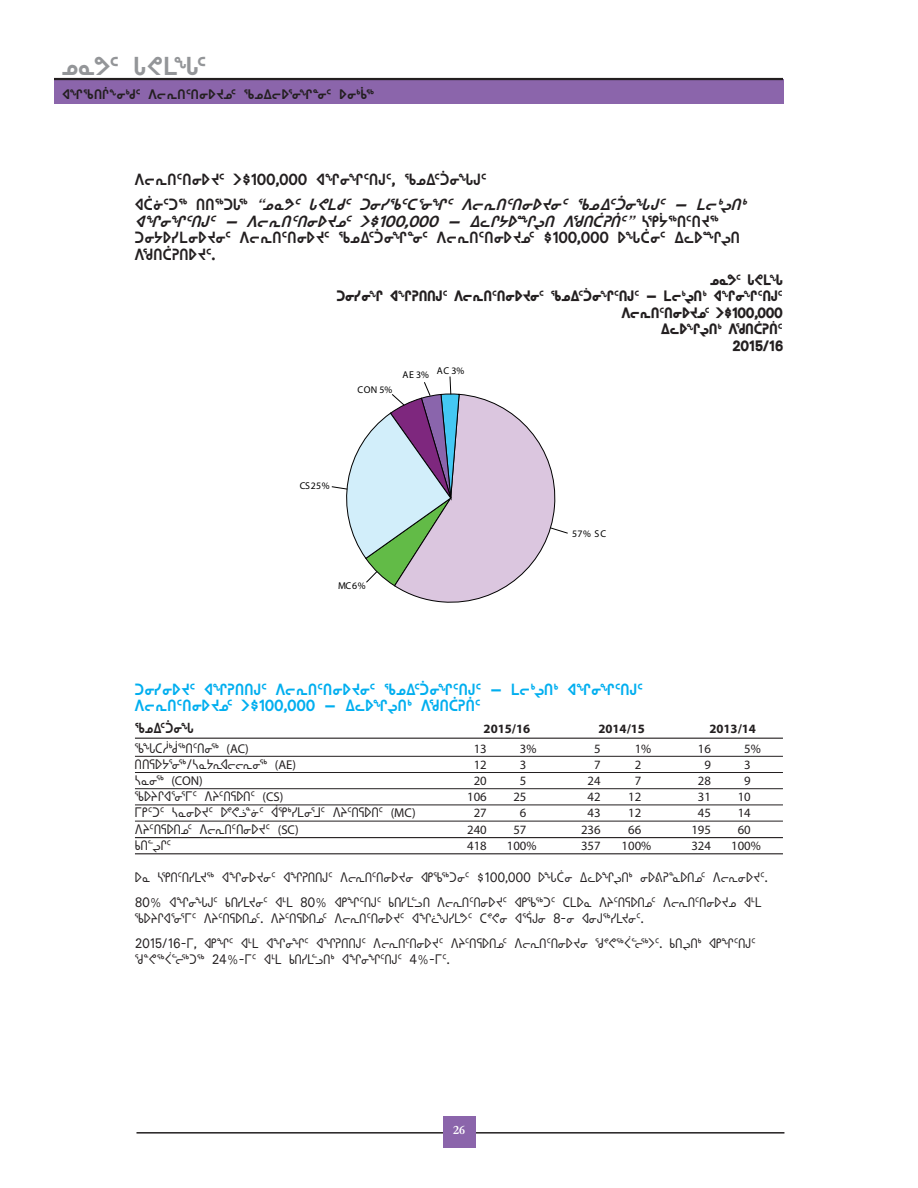
<style>
.page{position:relative;width:918px;height:1188px;background:#fff}
.page>*{position:absolute;margin:0;border:0;box-sizing:border-box;transform-origin:0 0}
.t1{font:24px "Naamajut Bd";letter-spacing:-.08em;color:#939598}
.t2{font:15px/16.5px "Naamajut Bd It";color:#231f20}
.t3{font:15px/16.5px "Naamajut Bd";color:#231f20;scale:.95 1}
.t4{font:15px/16.5px "Naamajut Bd";color:#00aeef;scale:.95 1}
.t5{font:900 13.5px/16.5px "Naamajut";color:#231f20;text-align:right;scale:.95 1}
.t6{font:13.5px "Naamajut Bd";letter-spacing:-.05em;color:#231f20;scale:.9 1}
.t7{font:12.75px/24.9px "Naamajut";color:#231f20;scale:.95 1}
.t8{font:12.75px "Naamajut";color:#231f20;scale:.96 1}
.t9{font:12.75px "Myriad Pro";color:#231f20}
.t10{font:12.75px "Naamajut Bd";color:#231f20}
.t11{font:700 12.75px "Myriad Pro";color:#231f20}
.t12{font:700 12.75px "Garamond";color:#fff}
.t13{font:9.9px "Myriad Pro";letter-spacing:.04em;color:#000}
.s1{font-family:"Naamajut Bd"}
.s2{font-family:"Myriad Pro"}
.s3{font-family:"Naamajut"}
</style>
<div class="page">
<div style="left:54px;top:79px;width:729px;height:25px;background:#8b65ab"></div>
<hr style="left:54px;top:78px;width:729px;height:2px;background:#231f20">
<hr style="left:136px;top:1132px;width:648px;height:2px;background:#231f20">
<div style="left:443px;top:1116px;width:33px;height:31px;background:#8b65ab"></div>
<hr style="left:135px;top:738px;width:648px;height:1px;background:#231f20">
<hr style="left:135px;top:756px;width:648px;height:1px;background:#231f20">
<hr style="left:135px;top:772px;width:648px;height:1px;background:#231f20">
<hr style="left:135px;top:788px;width:648px;height:1px;background:#231f20">
<hr style="left:135px;top:805px;width:648px;height:1px;background:#231f20">
<hr style="left:135px;top:821px;width:648px;height:1px;background:#231f20">
<hr style="left:135px;top:837px;width:648px;height:1px;background:#231f20">
<hr style="left:135px;top:853px;width:648px;height:1px;background:#231f20">
<svg style="left:331px;top:376px;width:237px;height:227px"></svg>
<h1 class="t1" style="left:62px;top:52px;width:146px">KNK5 Z?MZ5</h1>
<p class="t10" style="left:62px;top:87px;width:314px">XQCTŒ1I4F5 WOET5TISJK5 CKWOS3IQ8I5 SI4√6</p>
<p class="t3" style="left:135px;top:172px;width:372px">WOET5TISJ5 S¢!)),))) XQIQ5TA5, CKW5©IZA5</p>
<p class="t2" style="left:135px;top:197px;width:613px"><span class="s1">X∫•5G6 TT6GZ6</span> “KNK5 Z?MF5 GIYC5B3IQ5 WOET5TISJI5 CKW5©IZA5 — MO4LT4<br>XQIQ5TA5 — WOET5TISJK5 S¢!)),))) — WMQ/S`QLT WDT∫D†5” <span class="s1">NE÷6T5TJ6</span></p>
<p class="t3" style="left:135px;top:230px;width:639px">GI/SYMISJI5 WOET5TISJ5 CKW5©IQ8I5 WOET5TISJK5 ¢!)),))) SZ∫I5 WMS`QLT<br>WDT∫DTSJ5.</p>
<p class="t5" style="left:337px;top:272px;width:471px">KNK5 Z?MZ<br>GIYIQ XQDTTA5 WOET5TISJI5 CKW5©IQ5TA5 — MO4LT4 XQIQ5TA5<br>WOET5TISJK5 S¢!)),)))<br>WMSQLT4 WDT∫D†5<br>@)!%\!^</p>
<p class="t13" style="left:357px;top:386px;width:36px">CON 5%</p>
<p class="t13" style="left:402px;top:369px;width:63px">AE 3% AC 3%</p>
<p class="t13" style="left:300px;top:482px;width:31px">CS 25%</p>
<p class="t13" style="left:338px;top:582px;width:29px">MC 6%</p>
<p class="t13" style="left:572px;top:530px;width:36px">57% SC</p>
<p class="t4" style="left:135px;top:681px;width:536px">GIYISJ5 XQDTTA5 WOET5TISJI5 CKW5©IQ5TA5 — MO4LT4 XQIQ5TA5<br>WOET5TISJK5 S¢!)),))) — WMSQLT4 WDT∫D†5</p>
<p class="t6" style="left:135px;top:721px;width:67px">CKW5©IZ</p>
<p class="t11" style="left:484px;top:724px;width:48px">2015/16</p>
<p class="t11" style="left:598px;top:724px;width:48px">2014/15</p>
<p class="t11" style="left:709px;top:724px;width:48px">2013/14</p>
<p class="t8" style="left:135px;top:741px;width:120px">CZB˙4Ƒ6T5TI6 <span class="s2">(AC)</span></p>
<p class="t9" style="left:474px;top:744px;width:15px">13</p>
<p class="t9" style="left:520px;top:744px;width:18px">3%</p>
<p class="t9" style="left:594px;top:744px;width:8px">5</p>
<p class="t9" style="left:635px;top:744px;width:18px">1%</p>
<p class="t9" style="left:698px;top:744px;width:15px">16</p>
<p class="t9" style="left:744px;top:744px;width:18px">5%</p>
<p class="t8" style="left:135px;top:757px;width:169px">TTCS/3I6\NN/EXOOEI6 <span class="s2">(AE)</span></p>
<p class="t9" style="left:474px;top:760px;width:15px">12</p>
<p class="t9" style="left:520px;top:760px;width:8px">3</p>
<p class="t9" style="left:594px;top:760px;width:8px">7</p>
<p class="t9" style="left:635px;top:760px;width:8px">2</p>
<p class="t9" style="left:704px;top:760px;width:8px">9</p>
<p class="t9" style="left:744px;top:760px;width:8px">3</p>
<p class="t9" style="left:135px;top:776px;width:69px"><span class="s3">NNI6</span> (CON)</p>
<p class="t9" style="left:474px;top:776px;width:15px">20</p>
<p class="t9" style="left:520px;top:776px;width:8px">5</p>
<p class="t9" style="left:588px;top:776px;width:15px">24</p>
<p class="t9" style="left:635px;top:776px;width:8px">7</p>
<p class="t9" style="left:698px;top:776px;width:15px">28</p>
<p class="t9" style="left:744px;top:776px;width:8px">9</p>
<p class="t8" style="left:135px;top:789px;width:156px">CSPQX3I3U5 WP5TCST5 <span class="s2">(CS)</span></p>
<p class="t9" style="left:467px;top:792px;width:21px">106</p>
<p class="t9" style="left:513px;top:792px;width:15px">25</p>
<p class="t9" style="left:588px;top:792px;width:15px">42</p>
<p class="t9" style="left:628px;top:792px;width:15px">12</p>
<p class="t9" style="left:698px;top:792px;width:15px">31</p>
<p class="t9" style="left:738px;top:792px;width:15px">10</p>
<p class="t8" style="left:135px;top:806px;width:294px">UR5G5 NNISJ5 S=?¬8•5 ≈E4YMI3J5 WP5TCST5 <span class="s2">(MC)</span></p>
<p class="t9" style="left:474px;top:808px;width:15px">27</p>
<p class="t9" style="left:520px;top:808px;width:8px">6</p>
<p class="t9" style="left:588px;top:808px;width:15px">43</p>
<p class="t9" style="left:628px;top:808px;width:15px">12</p>
<p class="t9" style="left:698px;top:808px;width:15px">45</p>
<p class="t9" style="left:738px;top:808px;width:15px">14</p>
<p class="t8" style="left:135px;top:822px;width:172px">WP5TCSTK5 WOET5TISJ5 <span class="s2">(SC)</span></p>
<p class="t9" style="left:467px;top:825px;width:21px">240</p>
<p class="t9" style="left:513px;top:825px;width:15px">57</p>
<p class="t9" style="left:581px;top:825px;width:21px">236</p>
<p class="t9" style="left:628px;top:825px;width:15px">66</p>
<p class="t9" style="left:691px;top:825px;width:21px">195</p>
<p class="t9" style="left:738px;top:825px;width:15px">60</p>
<p class="t8" style="left:135px;top:838px;width:39px">VT9LQ5</p>
<p class="t9" style="left:467px;top:841px;width:21px">418</p>
<p class="t9" style="left:507px;top:841px;width:31px">100%</p>
<p class="t9" style="left:581px;top:841px;width:21px">357</p>
<p class="t9" style="left:622px;top:841px;width:31px">100%</p>
<p class="t9" style="left:691px;top:841px;width:21px">324</p>
<p class="t9" style="left:731px;top:841px;width:31px">100%</p>
<p class="t7" style="left:135px;top:865px;width:668px">SN NET5TYMJ6 XQISJI5 XQDTTA5 WOET5TISJI XRC6GI5 ¢!)),))) SZ∫I WMSQLT4 ISFD8NSTK5 WOEISJ5. *)∞ XQIZA5 VTYMJI5 X7M *)∞ XRQ5TA5 VTYM9LT WOET5TISJ5 XRC6G5 BMSN WP5TCSTK5 WOET5TISJK X7M</p>
<p class="t7" style="left:135px;top:906px;width:655px">CSPQX3I3U5 WP5TCSTK5. WP5TCSTK5 WOET5TISJ5 XQ˜AYMK5 B=?I X3ÇAI *-I XIA6YMJI5.<br>@)!%\!^-U, XRQ5 X7M XQIQ5 XQDTTA5 WOET5TISJ5 WP5TCSTK5 WOET5TISJI D=?6Ù9O6S5. VTLT4 XRQ5TA5</p>
<p class="t7" style="left:135px;top:948px;width:333px">D8?6Ù9O6G6 @$∞-U5 X7M VTYM9LT4 XQIQ5TA5 $∞-U5.</p>
<p class="t12" style="left:453px;top:1122px;width:13px">26</p>
</div>
